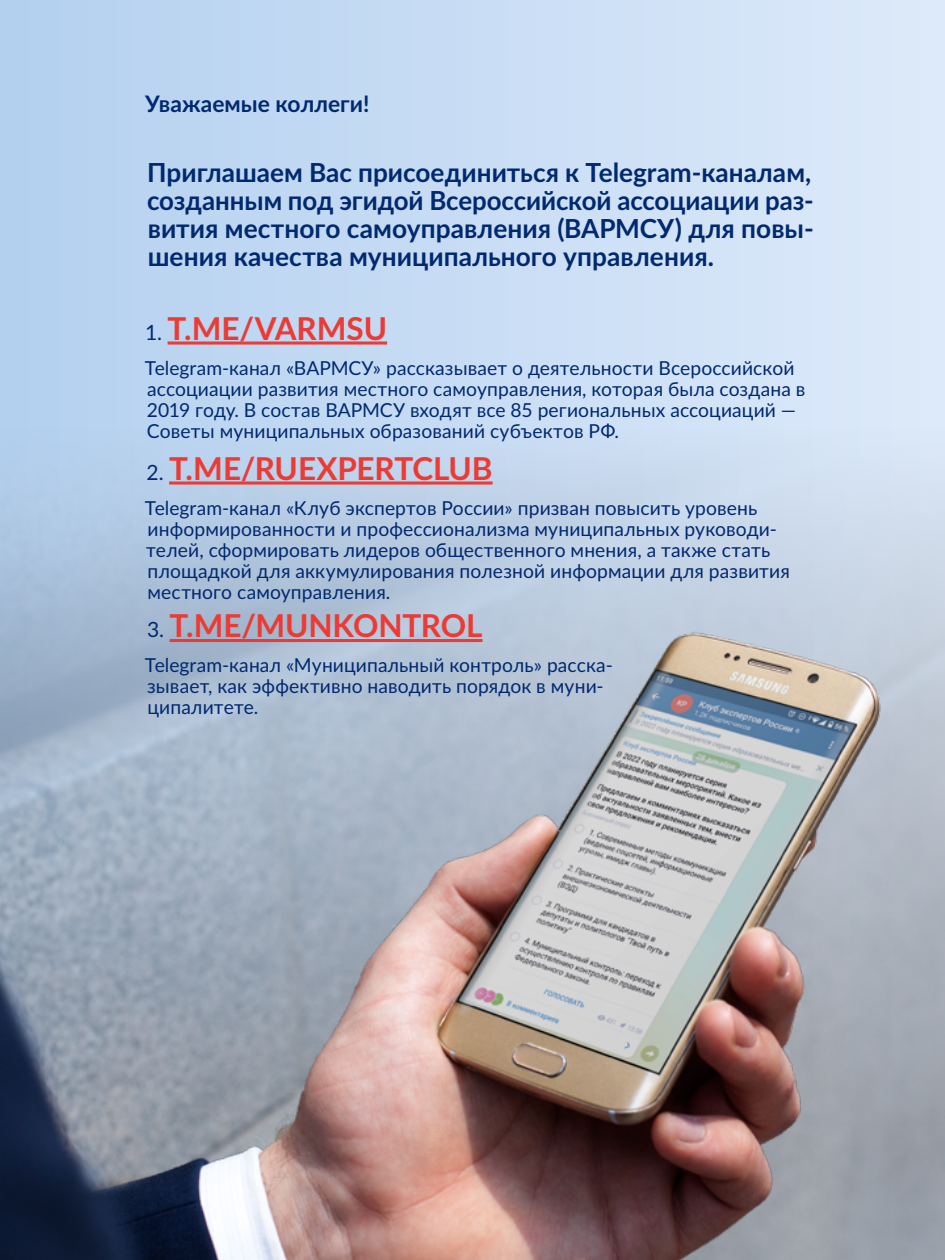
<style>
.page{position:relative;width:945px;height:1260px;background:#fff}
.page>*{position:absolute;margin:0;border:0;box-sizing:border-box;transform-origin:0 0}
.t1{font:700 31.5px "Lato";letter-spacing:-.005em;color:#ec3a34}
.t2{font:700 26.25px/28px "Lato";letter-spacing:.005em;color:#00296f;text-align:justify}
.t3{font:700 22.75px "Lato";letter-spacing:.005em;color:#00296f}
.t4{font:19.25px/21px "Lato";letter-spacing:.005em;color:#00296f}
.s1{font-weight:400;font-size:21px;color:#00296f}
</style>
<div class="page">
<div style="left:0;top:0;width:945px;height:1260px;background:linear-gradient(to right,#b3d0ef,#deeafa)"></div>
<img style="left:893px;top:340px;width:52px;height:920px">
<img style="left:0;top:340px;width:893px;height:920px">
<hr style="left:168px;top:342px;width:219px;height:3px;background:#ec3a34">
<hr style="left:169px;top:482px;width:324px;height:3px;background:#ec3a34">
<hr style="left:170px;top:639px;width:313px;height:3px;background:#ec3a34">
<p class="t3" style="left:145px;top:87px;width:226px">Уважаемые коллеги!</p>
<h2 class="t2" style="left:147px;top:157px;width:668px">Приглашаем Вас присоединиться к Telegram-каналам, созданным под эгидой Всероссийской ассоциации раз&shy;вития местного самоуправления (ВАРМСУ) для повы&shy;шения качества муниципального управления.</h2>
<h1 class="t1" style="left:145px;top:305px;width:243px"><span class="s1">1.</span> T.ME/VARMSU</h1>
<p class="t4" style="left:145px;top:356px;width:662px">Telegram-канал «ВАРМСУ» рассказывает о деятельности Всероссийской ассоциации развития местного самоуправления, которая была создана в 2019 году. В состав ВАРМСУ входят все 85 региональных ассоциаций — Советы муниципальных образований субъектов РФ.</p>
<h1 class="t1" style="left:146px;top:445px;width:348px"><span class="s1">2.</span> T.ME/RUEXPERTCLUB</h1>
<p class="t4" style="left:145px;top:496px;width:647px">Telegram-канал «Клуб экспертов России» призван повысить уровень информированности и профессионализма муниципальных руководи&shy;телей, сформировать лидеров общественного мнения, а также стать площадкой для аккумулирования полезной информации для развития местного самоуправления.</p>
<h1 class="t1" style="left:147px;top:602px;width:337px"><span class="s1">3.</span> T.ME/MUNKONTROL</h1>
<p class="t4" style="left:145px;top:654px;width:470px">Telegram-канал «Муниципальный контроль» расска&shy;зывает, как эффективно наводить порядок в муни&shy;ципалитете.</p>
</div>
